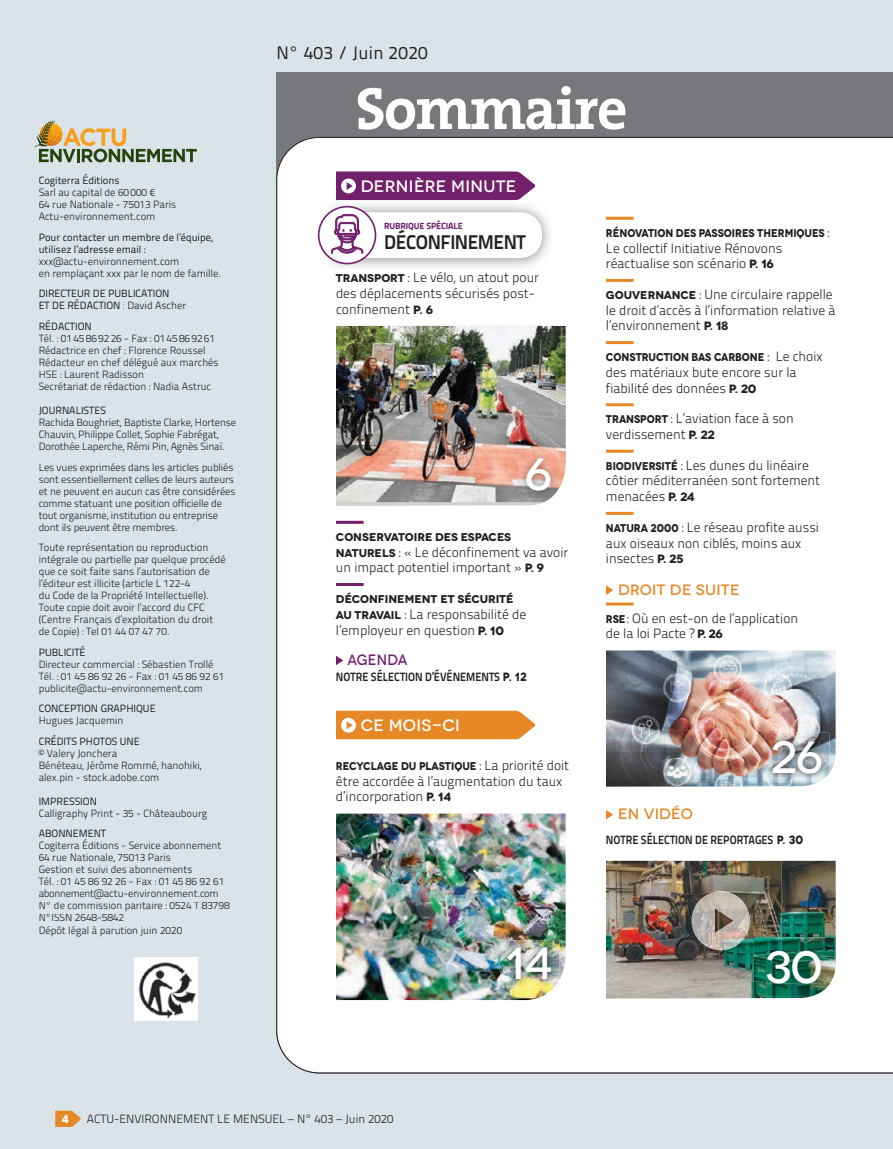
<style>
.page{position:relative;width:893px;height:1149px;background:#fff}
.page>*{position:absolute;margin:0;border:0;box-sizing:border-box;transform-origin:0 0}
.t1{font:700 60px "The Serif";letter-spacing:-.03em;color:#fff}
.t2{font:500 45px "Novecentowide";color:#fff}
.t3{font:700 19.8px "Titillium Text 22 L";letter-spacing:-.025em;color:#231f20;scale:.96 1}
.t4{font:18px "Titillium Text 22 L";letter-spacing:.02em;color:#231f20}
.t5{font:500 16.5px "Novecentowide";letter-spacing:.02em;color:#fff}
.t6{font:500 15px "Novecentowide";letter-spacing:.01em;color:#e68826}
.t7{font:500 15px "Novecentowide";letter-spacing:.02em;color:#72206c;scale:.9 1}
.t8{font:300 13.5px/15.8px "Titillium Text 22 L";color:#231f20}
.t9{font:700 12px "Titillium Text 22 L";color:#231f20;scale:.9 1}
.t10{font:300 12px "Titillium Text 22 L";color:#231f20}
.t11{font:700 11.25px "Novecentowide";letter-spacing:-.005em;color:#231f20;scale:.9 1}
.t12{font:700 11.25px "Novecentowide";letter-spacing:-.005em;color:#231f20}
.t13{font:700 10.65px "Avant Garde";color:#fff;scale:1.05 1}
.t14{font:300 10.5px/12px "Titillium Text 22 L";color:#1a1d21}
.t15{font:10.5px/12px "Titillium Text 22 L";color:#1a1d21}
.t16{font:800 8.85px "Titillium Text 22 L";letter-spacing:-.01em;color:#72206c}
.s1{font-weight:300}
.s2{font-family:"Novecentowide";font-weight:700;font-size:11.25px}
.s3{font-family:"Novecentowide";font-weight:700;font-size:12px}
.s4{font-family:"Novecentowide"}
.s5{font-family:"Titillium Text 22 L";font-weight:300;font-size:13.5px}
</style>
<div class="page">
<div style="left:0;top:0;width:893px;height:1148px;background:#dae3e8"></div>
<svg style="left:55px;top:1110px;width:26px;height:16px"></svg>
<div style="left:276px;top:72px;width:617px;height:105px;background:#76787b"></div>
<div style="left:276px;top:137px;width:617px;height:935px;background:#fff"></div>
<hr style="left:336px;top:520px;width:28px;height:3px;background:#72206c">
<hr style="left:336px;top:583px;width:28px;height:3px;background:#72206c">
<svg style="left:336px;top:171px;width:200px;height:29px"></svg>
<svg style="left:336px;top:502px;width:230px;height:4px"></svg>
<img style="left:336px;top:326px;width:230px;height:176px">
<img style="left:519px;top:450px;width:39px;height:49px">
<svg style="left:336px;top:655px;width:7px;height:10px"></svg>
<svg style="left:336px;top:710px;width:200px;height:29px"></svg>
<img style="left:559px;top:813px;width:7px;height:186px">
<img style="left:336px;top:813px;width:223px;height:186px">
<img style="left:500px;top:940px;width:59px;height:46px">
<hr style="left:606px;top:217px;width:28px;height:3px;background:#e68826">
<hr style="left:606px;top:279px;width:28px;height:3px;background:#e68826">
<hr style="left:606px;top:341px;width:28px;height:3px;background:#e68826">
<hr style="left:606px;top:403px;width:28px;height:3px;background:#e68826">
<hr style="left:606px;top:449px;width:28px;height:3px;background:#e68826">
<hr style="left:606px;top:511px;width:28px;height:3px;background:#e68826">
<hr style="left:606px;top:602px;width:28px;height:3px;background:#e68826">
<svg style="left:606px;top:585px;width:7px;height:9px"></svg>
<img style="left:606px;top:650px;width:230px;height:136px">
<img style="left:765px;top:732px;width:64px;height:49px">
<svg style="left:606px;top:809px;width:7px;height:10px"></svg>
<img style="left:606px;top:860px;width:230px;height:138px">
<img style="left:754px;top:937px;width:81px;height:59px">
<img style="left:767px;top:950px;width:54px;height:33px">
<img style="left:660px;top:859px;width:122px;height:122px">
<img style="left:754px;top:937px;width:28px;height:44px">
<img style="left:767px;top:950px;width:15px;height:31px">
<img style="left:692px;top:890px;width:58px;height:59px">
<svg style="left:34px;top:120px;width:163px;height:42px"></svg>
<div style="left:134px;top:957px;width:64px;height:63px;background:#fff"></div>
<img style="left:138px;top:962px;width:58px;height:56px">
<img style="left:324px;top:201px;width:229px;height:68px">
<div style="left:319px;top:207px;width:57px;height:56px;background:#fff;border-radius:50%"></div>
<div style="left:318px;top:206px;width:58px;height:58px;border:2px solid #72206c;border-radius:50%"></div>
<svg style="left:331px;top:212px;width:211px;height:46px"></svg>
<h3 class="t4" style="left:276px;top:39px;width:153px">N° 403 / Juin 2020</h3>
<p class="t15" style="left:39px;top:174px;width:82px">Cogiterra Éditions</p>
<p class="t14" style="left:39px;top:186px;width:139px">Sarl au capital de 60000 €<br>64 rue Nationale - 75013 Paris<br>Actu-environnement.com</p>
<p class="t15" style="left:39px;top:230px;width:176px">Pour contacter un membre de l’équipe, utilisez l’adresse email :</p>
<p class="t14" style="left:39px;top:254px;width:184px">xxx@actu-environnement.com<br>en remplaçant xxx par le nom de famille.</p>
<p class="t15" style="left:39px;top:287px;width:149px">DIRECTEUR DE PUBLICATION<br>ET DE RÉDACTION : <span class="s1">David Ascher</span></p>
<p class="t15" style="left:39px;top:319px;width:55px">RÉDACTION</p>
<p class="t14" style="left:39px;top:331px;width:181px">Tél. : 0145869226 - Fax : 0145869261<br>Rédactrice en chef : Florence Roussel Rédacteur en chef délégué aux marchés HSE : Laurent Radisson<br>Secrétariat de rédaction : Nadia Astruc</p>
<p class="t15" style="left:39px;top:403px;width:69px">JOURNALISTES</p>
<p class="t14" style="left:39px;top:415px;width:199px">Rachida Boughriet, Baptiste Clarke, Hortense<br>Chauvin, Philippe Collet, Sophie Fabrégat,<br>Dorothée Laperche, Rémi Pin, Agnès Sinaï.</p>
<p class="t14" style="left:39px;top:460px;width:198px">Les vues exprimées dans les articles publiés sont essentiellement celles de leurs auteurs et ne peuvent en aucun cas être considérées comme statuant une position officielle de tout organisme, institution ou entreprise dont ils peuvent être membres.</p>
<p class="t14" style="left:39px;top:540px;width:189px">Toute représentation ou reproduction intégrale ou partielle par quelque procédé que ce soit faite sans l’autorisation de l’éditeur est illicite (article L 122-4<br>du Code de la Propriété Intellectuelle).<br>Toute copie doit avoir l’accord du CFC (Centre Français d’exploitation du droit de Copie) : Tel 01 44 07 47 70.</p>
<p class="t15" style="left:39px;top:645px;width:48px">PUBLICITÉ</p>
<p class="t14" style="left:39px;top:657px;width:187px">Directeur commercial : Sébastien Trollé<br>Tél. : 01 45 86 92 26 - Fax : 01 45 86 92 61 publicite@actu-environnement.com</p>
<p class="t15" style="left:39px;top:701px;width:118px">CONCEPTION GRAPHIQUE</p>
<p class="t14" style="left:39px;top:713px;width:86px">Hugues Jacquemin</p>
<p class="t15" style="left:39px;top:734px;width:103px">CRÉDITS PHOTOS UNE</p>
<p class="t14" style="left:39px;top:746px;width:164px">© Valery Jonchera<br>Bénéteau, Jérôme Rommé, hanohiki, alex.pin - stock.adobe.com</p>
<p class="t15" style="left:39px;top:794px;width:60px">IMPRESSION</p>
<p class="t14" style="left:39px;top:806px;width:170px">Calligraphy Print - 35 - Châteaubourg</p>
<p class="t15" style="left:39px;top:826px;width:69px">ABONNEMENT</p>
<p class="t14" style="left:39px;top:838px;width:192px">Cogiterra Éditions - Service abonnement 64 rue Nationale, 75013 Paris<br>Gestion et suivi des abonnements<br>Tél. : 01 45 86 92 26 - Fax : 01 45 86 92 61 abonnement@actu-environnement.com N° de commission paritaire : 0524 T 83798<br>N°ISSN 2648-5842<br>Dépôt légal à parution juin 2020</p>
<h1 class="t1" style="left:355px;top:58px;width:274px">Sommaire</h1>
<h3 class="t5" style="left:361px;top:176px;width:157px">DERNIÈRE MINUTE</h3>
<p class="t16" style="left:384px;top:219px;width:80px">RUBRIQUE SPÉCIALE</p>
<h3 class="t3" style="left:384px;top:227px;width:149px">DÉCONFINEMENT</h3>
<p class="t8" style="left:336px;top:269px;width:204px"><span class="s2">TRANSPORT</span> : Le vélo, un atout pour des déplacements sécurisés post&shy;confinement <span class="s3">p. 6</span></p>
<h2 class="t2" style="left:525px;top:447px;width:28px">6</h2>
<p class="t12" style="left:336px;top:529px;width:177px">CONSERVATOIRE DES ESPACES</p>
<p class="t8" style="left:336px;top:543px;width:234px"><span class="s2">NATURELS</span> : « Le déconfinement va avoir un impact potentiel important » <span class="s3">p. 9</span></p>
<p class="t12" style="left:336px;top:592px;width:179px">DÉCONFINEMENT ET SÉCURITÉ</p>
<p class="t8" style="left:336px;top:605px;width:192px"><span class="s2">AU TRAVAIL</span> : La responsabilité de l’employeur en question <span class="s3">p. 10</span></p>
<h3 class="t7" style="left:348px;top:650px;width:68px">AGENDA</h3>
<p class="t9" style="left:336px;top:667px;width:214px">NOTRE SÉLECTION D’ÉVÉNEMENTS <span class="s4">P. 12</span></p>
<h3 class="t5" style="left:361px;top:715px;width:101px">CE MOIS-CI</h3>
<p class="t11" style="left:336px;top:758px;width:261px">RECYCLAGE DU PLASTIQUE <span class="s5">: La priorité doit</span></p>
<p class="t8" style="left:336px;top:772px;width:228px">être accordée à l’augmentation du taux d’incorporation <span class="s3">P. 14</span></p>
<p class="t11" style="left:606px;top:226px;width:250px">RÉNOVATION DES PASSOIRES THERMIQUES <span class="s5">:</span></p>
<p class="t8" style="left:606px;top:239px;width:178px">Le collectif Initiative Rénovons réactualise son scénario <span class="s3">P. 16</span></p>
<p class="t8" style="left:606px;top:285px;width:231px"><span class="s2">GOUVERNANCE</span> : Une circulaire rappelle le droit d’accès à l’information relative à l’environnement <span class="s3">P. 18</span></p>
<p class="t11" style="left:606px;top:350px;width:242px">CONSTRUCTION BAS CARBONE <span class="s5">: Le choix</span></p>
<p class="t8" style="left:606px;top:363px;width:192px">des matériaux bute encore sur la fiabilité des données <span class="s3">P. 20</span></p>
<p class="t8" style="left:606px;top:410px;width:189px"><span class="s2">TRANSPORT</span> : L’aviation face à son verdissement <span class="s3">P. 22</span></p>
<p class="t8" style="left:606px;top:456px;width:216px"><span class="s2">BIODIVERSITÉ</span> : Les dunes du linéaire côtier méditerranéen sont fortement menacées <span class="s3">P. 24</span></p>
<p class="t8" style="left:606px;top:518px;width:215px"><span class="s2">NATURA 2000</span> : Le réseau profite aussi aux oiseaux non ciblés, moins aux insectes <span class="s3">P. 25</span></p>
<h3 class="t6" style="left:618px;top:580px;width:123px">DROIT DE SUITE</h3>
<p class="t8" style="left:606px;top:609px;width:194px"><span class="s2">RSE</span> : Où en est-on de l’application de la loi Pacte ? <span class="s3">P. 26</span></p>
<h2 class="t2" style="left:770px;top:729px;width:54px">26</h2>
<h3 class="t6" style="left:618px;top:805px;width:76px">EN VIDÉO</h3>
<p class="t9" style="left:606px;top:830px;width:221px">NOTRE SÉLECTION DE REPORTAGES <span class="s4">P. 30</span></p>
<h2 class="t2" style="left:506px;top:936px;width:49px">14</h2>
<h2 class="t2" style="left:765px;top:939px;width:60px">30</h2>
<p class="t13" style="left:62px;top:1111px;width:8px">4</p>
<p class="t10" style="left:87px;top:1109px;width:308px">ACTU-ENVIRONNEMENT LE MENSUEL – N° 403 – Juin 2020</p>
</div>
